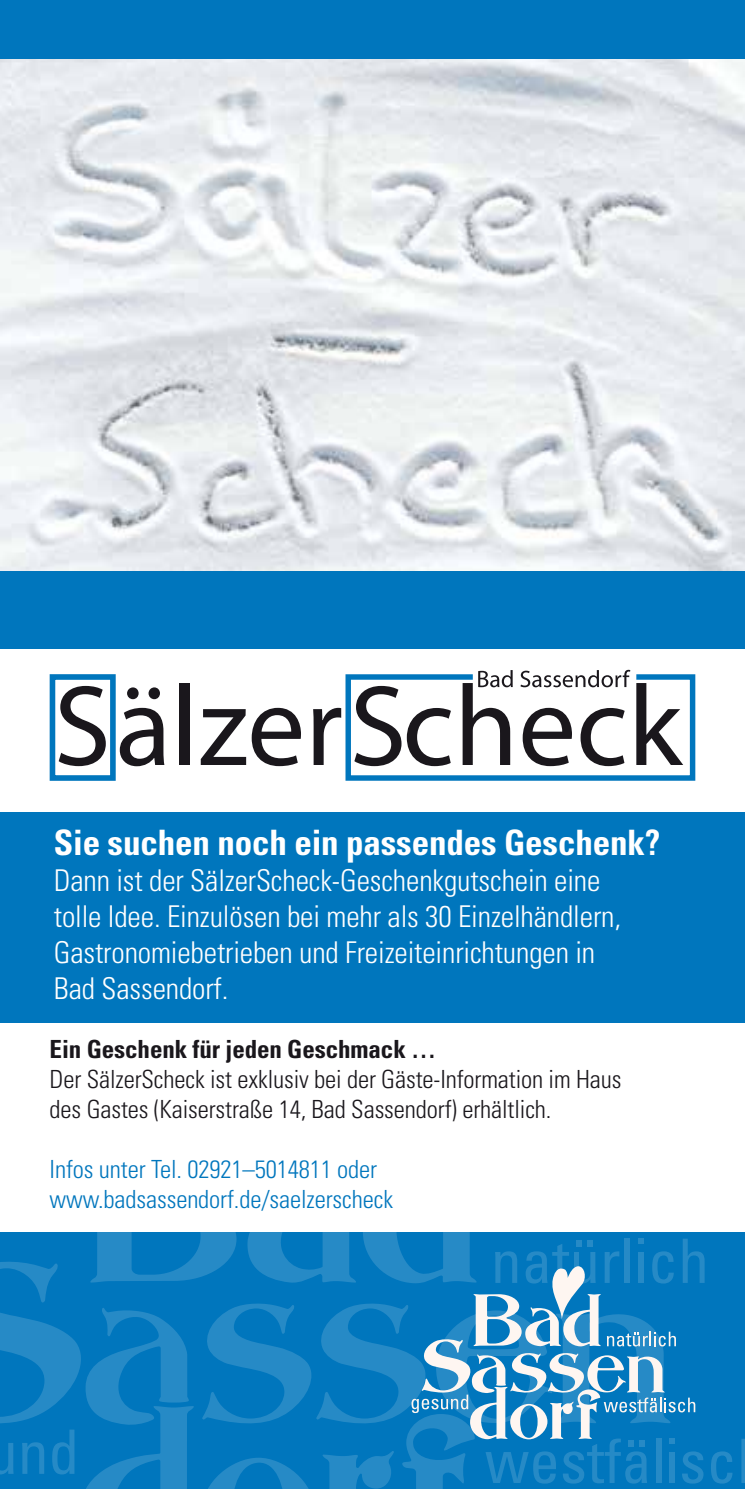
<style>
.page{position:relative;width:745px;height:1489px;background:#fff}
.page>*{position:absolute;margin:0;border:0;box-sizing:border-box;transform-origin:0 0}
.t1{font:700 condensed 35px "Univers LT Std";letter-spacing:-.005em;color:#fff}
.t2{font:300 condensed 30px/36px "Univers LT Std";letter-spacing:-.005em;color:#fff}
.t3{font:300 condensed 25px/30px "Univers LT Std";letter-spacing:-.005em;color:#1a171c}
.t4{font:300 condensed 25px/30px "Univers LT Std";letter-spacing:-.005em;color:#0076bd}
.t5{font:700 condensed 25px "Univers LT Std";letter-spacing:-.005em;color:#1a171c}
</style>
<div class="page">
<div style="left:0;top:1232px;width:744px;height:256px;background:#0076bd"></div>
<svg style="left:711px;top:1451px;width:21px;height:32px"></svg>
<svg style="left:741px;top:1439px;width:3px;height:43px"></svg>
<svg style="left:59px;top:686px;width:47px;height:80px"></svg>
<svg style="left:120px;top:687px;width:44px;height:79px"></svg>
<div style="left:180px;top:683px;width:10px;height:82px;background:#1a171c"></div>
<svg style="left:201px;top:707px;width:100px;height:59px"></svg>
<svg style="left:313px;top:669px;width:383px;height:112px"></svg>
<div style="left:50px;top:674px;width:66px;height:106px;border:6px solid #0076bd"></div>
<img style="left:0;top:58px;width:744px;height:513px">
<div style="left:0;top:0;width:744px;height:58px;background:#0076bd"></div>
<div style="left:0;top:571px;width:744px;height:78px;background:#0076bd"></div>
<div style="left:0;top:812px;width:744px;height:210px;background:#0076bd"></div>
<svg style="left:0;top:1232px;width:704px;height:256px"></svg>
<p class="t1" style="left:54px;top:821px;width:607px">Sie suchen noch ein passendes Geschenk?</p>
<p class="t2" style="left:54px;top:862px;width:568px">Dann ist der SälzerScheck-Geschenkgutschein eine tolle Idee. Einzulösen bei mehr als 30 Einzelhändlern, Gastronomiebetrieben und Freizeiteinrichtungen in Bad Sassendorf.</p>
<p class="t5" style="left:50px;top:1033px;width:388px">Ein Geschenk für jeden Geschmack …</p>
<p class="t3" style="left:50px;top:1064px;width:573px">Der SälzerScheck ist exklusiv bei der Gäste-Information im Haus des Gastes (Kaiserstraße 14, Bad Sassendorf) erhältlich.</p>
<p class="t4" style="left:50px;top:1154px;width:345px">Infos unter Tel. 02921–5014811 oder www.badsassendorf.de/saelzerscheck</p>
</div>
